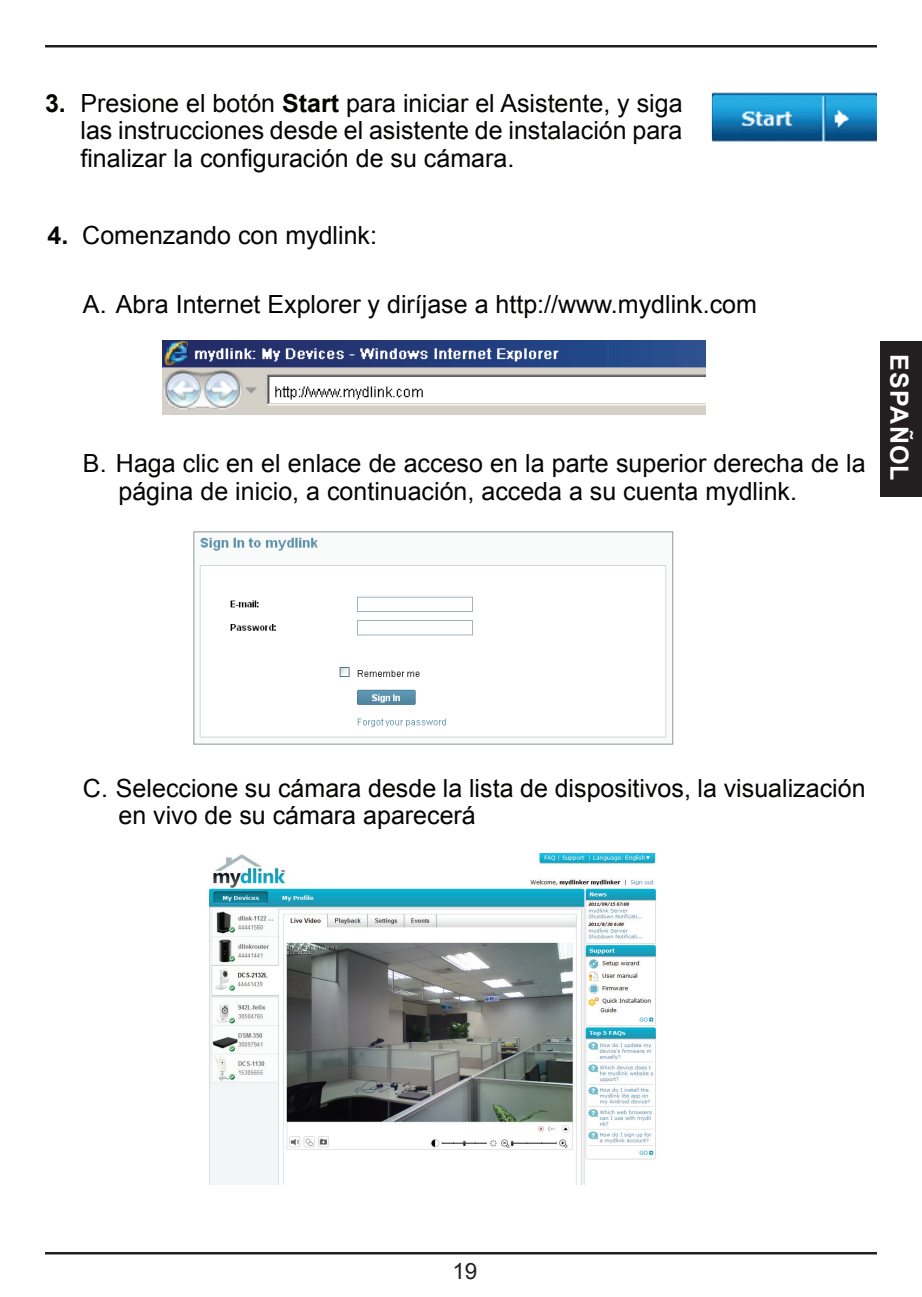
<style>
.page{position:relative;width:922px;height:1297px;background:#fff}
.page>*{position:absolute;margin:0;border:0;box-sizing:border-box;transform-origin:0 0}
.t1{font:25px/27.5px "Arial";color:#040503}
.t2{font:700 25px "Arial";letter-spacing:.045em;color:#fff}
.t3{font:22.5px "Arial";color:#231f20}
.s1{font-weight:700}
</style>
<div class="page">
<img style="left:711px;top:92px;width:165px;height:50px">
<img style="left:163px;top:340px;width:542px;height:74px">
<img style="left:199px;top:537px;width:468px;height:201px">
<div style="left:193px;top:531px;width:480px;height:213px;border:1px solid #939598"></div>
<img style="left:209px;top:853px;width:447px;height:331px">
<hr style="left:45px;top:45px;width:831px;height:2px;background:#231f20">
<hr style="left:45px;top:1252px;width:831px;height:2px;background:#231f20">
<div style="left:879px;top:341px;width:42px;height:155px;background:#231f20"></div>
<p class="t1" style="left:80px;top:89px;width:603px;text-align:justify;text-indent:-35px"><span class="s1">3.</span> Presione el botón <span class="s1">Start</span> para iniciar el Asistente, y siga las instrucciones desde el asistente de instalación para finalizar la configuración de su cámara.</p>
<p class="t1" style="left:48px;top:222px;width:331px"><span class="s1">4.</span> Comenzando con mydlink:</p>
<p class="t1" style="left:83px;top:291px;width:675px">A. Abra Internet Explorer y diríjase a http://www.mydlink.com</p>
<p class="t1" style="left:118px;top:450px;width:748px;text-indent:-35px">B. Haga clic en el enlace de acceso en la parte superior derecha de la página de inicio, a continuación, acceda a su cuenta mydlink.</p>
<p class="t2" style="left:915px;top:354px;width:128px;rotate:90deg">ESPAÑOL</p>
<p class="t1" style="left:118px;top:775px;width:748px;text-indent:-35px">C. Seleccione su cámara desde la lista de dispositivos, la visualización en vivo de su cámara aparecerá</p>
<p class="t3" style="left:452px;top:1256px;width:27px">19</p>
</div>
